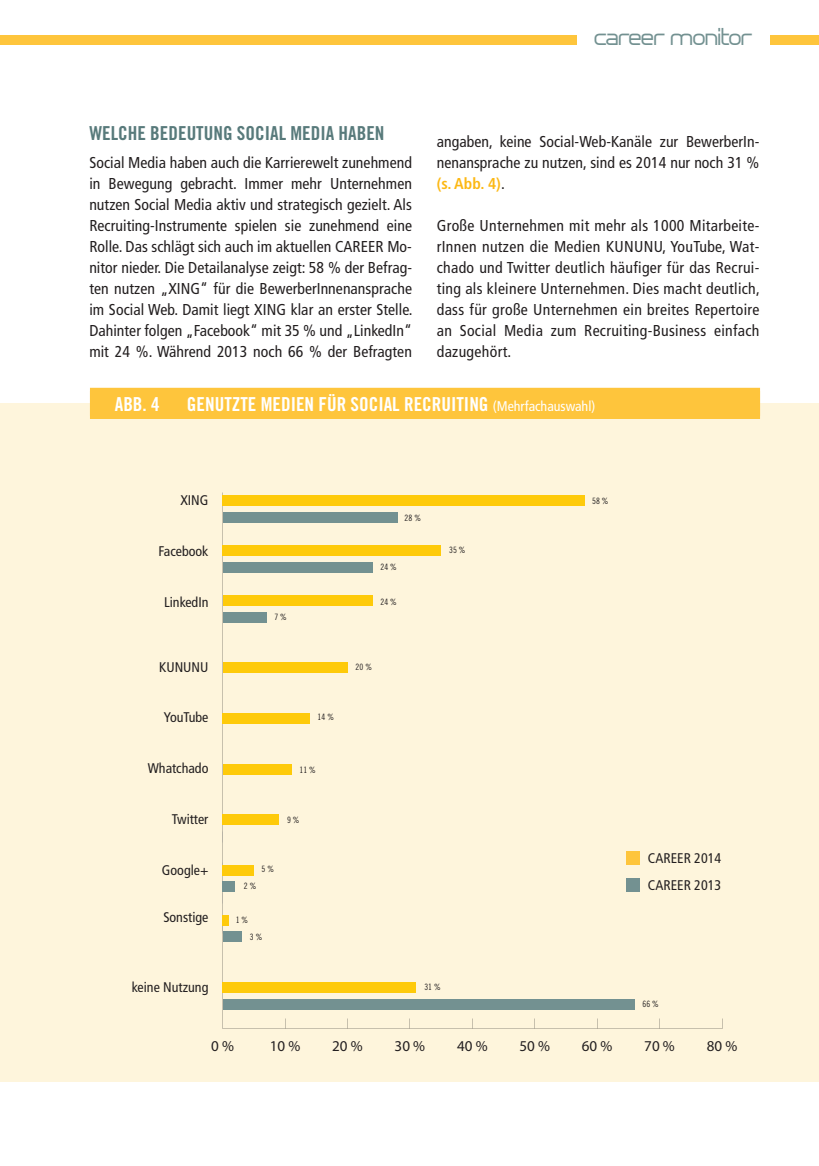
<style>
.page{position:relative;width:819px;height:1166px;background:#fff}
.page>*{position:absolute;margin:0;border:0;box-sizing:border-box;transform-origin:0 0}
.t1{font:500 22.75px "Paragraph";color:#739191}
.t2{font:19.25px "Trade Gothic LT Std Bd Cn 20";color:#fff}
.t3{font:19.25px "Trade Gothic LT Std Bd Cn 20";color:#587a7b}
.t4{font:condensed 15.75px/21px "Frutiger LT Std";letter-spacing:.005em;color:#231f20;text-align:justify}
.t5{font:15.05px "Myriad Pro";color:#231f20}
.t6{font:condensed 14px/26.8px "Frutiger LT Std";color:#231f20}
.t7{font:8.75px "Trade Gothic LT Std Cn 18";color:#231f20}
.s1{font-weight:700;color:#fcb814}
.s2{font-family:"Frutiger LT Std";font-stretch:condensed;font-size:14px}
</style>
<div class="page">
<div style="left:0;top:35px;width:819px;height:10px;background:#fec53c"></div>
<div style="left:0;top:403px;width:819px;height:678px;background:#fef5dc"></div>
<div style="left:223px;top:512px;width:174px;height:11px;background:#739191"></div>
<div style="left:223px;top:561px;width:149px;height:11px;background:#739191"></div>
<div style="left:223px;top:611px;width:43px;height:11px;background:#739191"></div>
<div style="left:223px;top:880px;width:12px;height:11px;background:#739191"></div>
<div style="left:223px;top:931px;width:18px;height:11px;background:#739191"></div>
<div style="left:223px;top:999px;width:411px;height:11px;background:#739191"></div>
<div style="left:223px;top:495px;width:361px;height:11px;background:#feca0a"></div>
<div style="left:223px;top:545px;width:218px;height:11px;background:#feca0a"></div>
<div style="left:223px;top:595px;width:149px;height:11px;background:#feca0a"></div>
<div style="left:223px;top:662px;width:124px;height:11px;background:#feca0a"></div>
<div style="left:223px;top:713px;width:87px;height:11px;background:#feca0a"></div>
<div style="left:223px;top:764px;width:68px;height:11px;background:#feca0a"></div>
<div style="left:223px;top:814px;width:56px;height:11px;background:#feca0a"></div>
<div style="left:223px;top:865px;width:31px;height:11px;background:#feca0a"></div>
<div style="left:223px;top:915px;width:6px;height:11px;background:#feca0a"></div>
<div style="left:223px;top:982px;width:193px;height:11px;background:#feca0a"></div>
<div style="left:90px;top:388px;width:670px;height:28px;background:#fec53c"></div>
<div style="left:90px;top:391px;width:670px;height:28px;background:#fec53c"></div>
<div style="left:626px;top:851px;width:14px;height:14px;background:#fec53c"></div>
<div style="left:626px;top:877px;width:14px;height:14px;background:#739191"></div>
<div style="left:577px;top:26px;width:192px;height:24px;background:#fff"></div>
<h1 class="t1" style="left:594px;top:28px;width:160px">career monitor</h1>
<p class="t3" style="left:89px;top:121px;width:297px">WELCHE BEDEUTUNG SOCIAL MEDIA HABEN</p>
<p class="t4" style="left:89px;top:152px;width:325px">Social Media haben auch die Karrierewelt zunehmend in Bewegung gebracht. Immer mehr Unternehmen nutzen Social Media aktiv und strategisch gezielt. Als Recruiting-Instrumente spielen sie zunehmend eine Rolle. Das schlägt sich auch im aktuellen CAREER Mo&shy;nitor nieder. Die Detailanalyse zeigt: 58 % der Befrag&shy;ten nutzen „XING“ für die BewerberInnenansprache im Social Web. Damit liegt XING klar an erster Stelle.<br>Dahinter folgen „Facebook“ mit 35 % und „LinkedIn“ mit 24 %. Während 2013 noch 66 % der Befragten</p>
<p class="t4" style="left:437px;top:131px;width:324px">angaben, keine Social-Web-Kanäle zur BewerberIn&shy;nenansprache zu nutzen, sind es 2014 nur noch 31 % <span class="s1">(s. Abb. 4)</span>.</p>
<p class="t4" style="left:437px;top:215px;width:325px">Große Unternehmen mit mehr als 1000 Mitarbeite&shy;rInnen nutzen die Medien KUNUNU, YouTube, Wat&shy;chado und Twitter deutlich häufiger für das Recrui&shy;ting als kleinere Unternehmen. Dies macht deutlich, dass für große Unternehmen ein breites Repertoire an Social Media zum Recruiting-Business einfach dazugehört.</p>
<p class="t2" style="left:115px;top:392px;width:46px">ABB. 4</p>
<p class="t2" style="left:187px;top:392px;width:410px">GENUTZTE MEDIEN FÜR SOCIAL RECRUITING <span class="s2">(Mehrfachauswahl)</span></p>
<p class="t6" style="left:180px;top:487px;width:30px">XING</p>
<p class="t7" style="left:592px;top:495px;width:18px">58 %</p>
<p class="t7" style="left:404px;top:512px;width:18px">28 %</p>
<p class="t6" style="left:158px;top:538px;width:51px">Facebook</p>
<p class="t7" style="left:449px;top:545px;width:18px">35 %</p>
<p class="t6" style="left:164px;top:588px;width:46px">LinkedIn</p>
<p class="t7" style="left:380px;top:561px;width:18px">24 %</p>
<p class="t7" style="left:380px;top:596px;width:18px">24 %</p>
<p class="t7" style="left:274px;top:611px;width:14px">7 %</p>
<p class="t6" style="left:159px;top:653px;width:51px">KUNUNU</p>
<p class="t7" style="left:355px;top:661px;width:18px">20 %</p>
<p class="t6" style="left:164px;top:704px;width:46px">YouTube</p>
<p class="t7" style="left:317px;top:712px;width:18px">14 %</p>
<p class="t6" style="left:148px;top:755px;width:62px">Whatchado</p>
<p class="t7" style="left:299px;top:764px;width:18px">11 %</p>
<p class="t6" style="left:172px;top:805px;width:38px">Twitter</p>
<p class="t7" style="left:287px;top:814px;width:14px">9 %</p>
<p class="t6" style="left:162px;top:856px;width:48px">Google+</p>
<p class="t6" style="left:163px;top:903px;width:47px">Sonstige</p>
<p class="t7" style="left:261px;top:863px;width:14px">5 %</p>
<p class="t7" style="left:244px;top:881px;width:14px">2 %</p>
<p class="t7" style="left:236px;top:914px;width:14px">1 %</p>
<p class="t7" style="left:250px;top:931px;width:14px">3 %</p>
<p class="t6" style="left:647px;top:845px;width:75px">CAREER 2014<br>CAREER 2013</p>
<p class="t6" style="left:132px;top:973px;width:78px">keine Nutzung</p>
<p class="t7" style="left:424px;top:981px;width:18px">31 %</p>
<p class="t7" style="left:642px;top:999px;width:18px">66 %</p>
<p class="t5" style="left:211px;top:1037px;width:24px">0 %</p>
<p class="t5" style="left:270px;top:1037px;width:32px">10 %</p>
<p class="t5" style="left:332px;top:1037px;width:32px">20 %</p>
<p class="t5" style="left:394px;top:1037px;width:32px">30 %</p>
<p class="t5" style="left:457px;top:1037px;width:32px">40 %</p>
<p class="t5" style="left:519px;top:1037px;width:32px">50 %</p>
<p class="t5" style="left:582px;top:1037px;width:32px">60 %</p>
<p class="t5" style="left:644px;top:1037px;width:32px">70 %</p>
<p class="t5" style="left:706px;top:1037px;width:32px">80 %</p>
</div>
